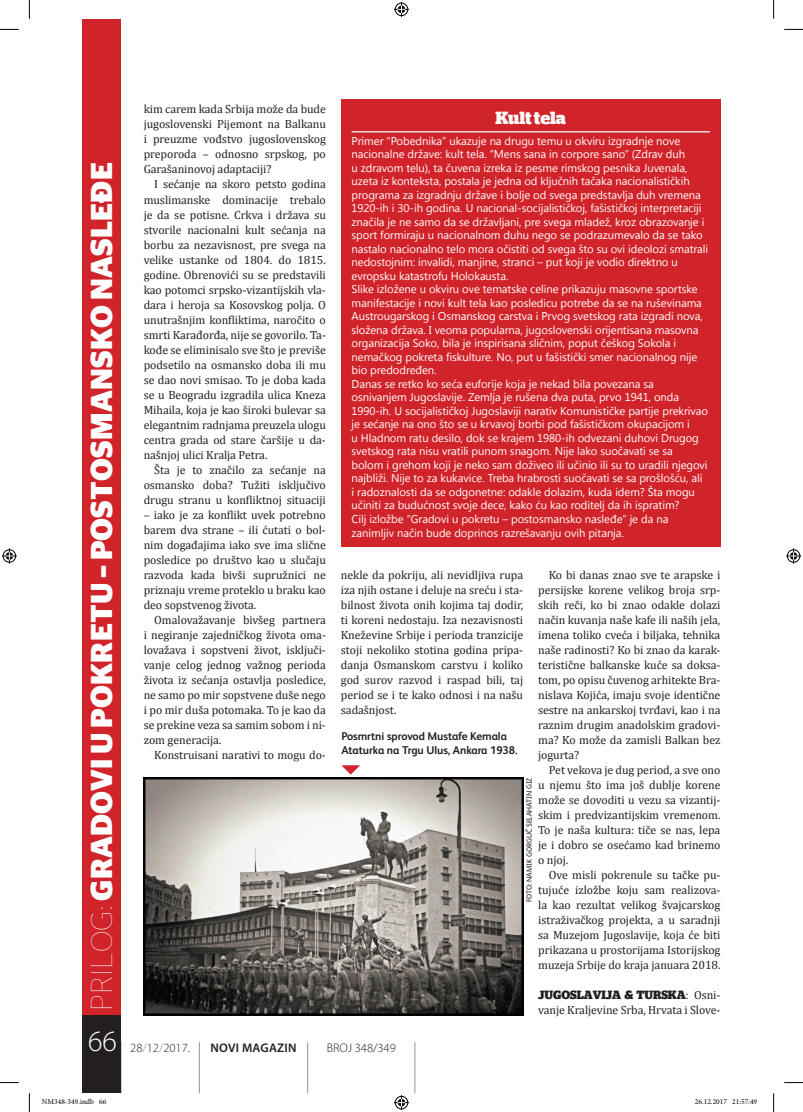
<style>
.page{position:relative;width:803px;height:1112px;background:#fff}
.page>*{position:absolute;margin:0;border:0;box-sizing:border-box;transform-origin:0 0}
.t1{font:700 30px "Stag Sans";letter-spacing:.01em;color:#fff}
.t2{font:300 29.5px "Myriad Pro";color:#fff}
.t3{font:700 17.5px "Stag";letter-spacing:-.005em;color:#fff}
.t4{font:300 12.5px "Myriad Pro";color:#231f20}
.t5{font:600 12.5px "Myriad Pro";letter-spacing:.02em;color:#231f20}
.t6{font:11.88px/15px "Cambria";letter-spacing:-.005em;color:#231f20;text-align:justify}
.t7{font:700 11.88px "Stag";letter-spacing:-.005em;color:#231f20}
.t8{font:11.25px/13.5px "Segoe UI";letter-spacing:-.005em;color:#fff}
.t9{font:700 11.25px/13.5px "FS Albert";letter-spacing:-.005em;color:#231f20}
.t10{font:7.5px "Minion Pro";color:#000}
.t11{font:7.5px "FS Albert";letter-spacing:-.005em;color:#231f20}
.s1{font-weight:100}
.s2{font-family:"Cambria";font-weight:400}
.s3{color:#939598}
</style>
<div class="page">
<div style="left:341px;top:99px;width:379px;height:448px;background:#d1232a"></div>
<hr style="left:352px;top:131px;width:358px;height:1px;background:#fff">
<img style="left:143px;top:777px;width:381px;height:237px">
<svg style="left:341px;top:765px;width:19px;height:9px"></svg>
<hr style="left:121px;top:1041px;width:1px;height:51px;background:#939598">
<hr style="left:199px;top:1041px;width:1px;height:51px;background:#939598">
<hr style="left:307px;top:1041px;width:1px;height:51px;background:#939598">
<hr style="left:415px;top:1041px;width:1px;height:51px;background:#939598">
<div style="left:83px;top:1014px;width:38px;height:78px;background:#231f20"></div>
<div style="left:83px;top:19px;width:38px;height:995px;background:#d1232a"></div>
<svg style="left:0;top:29px;width:19px;height:1px"></svg>
<svg style="left:784px;top:29px;width:19px;height:1px"></svg>
<svg style="left:0;top:1082px;width:19px;height:1px"></svg>
<svg style="left:784px;top:1082px;width:19px;height:1px"></svg>
<svg style="left:29px;top:0;width:1px;height:19px"></svg>
<svg style="left:29px;top:1093px;width:1px;height:18px"></svg>
<svg style="left:773px;top:0;width:1px;height:19px"></svg>
<svg style="left:773px;top:1093px;width:1px;height:18px"></svg>
<svg style="left:394px;top:2px;width:15px;height:15px"></svg>
<svg style="left:394px;top:1095px;width:15px;height:14px"></svg>
<svg style="left:2px;top:548px;width:15px;height:15px"></svg>
<svg style="left:786px;top:548px;width:15px;height:15px"></svg>
<svg style="left:82px;top:1063px;width:25px;height:30px"></svg>
<h1 class="t1" style="left:84px;top:1010px;width:849px;rotate:-90deg"><span class="s1">PRILOG:</span> Gradovi u pokretu – postosmansko nasleđe</h1>
<h2 class="t2" style="left:88px;top:1023px;width:30px">66</h2>
<p class="t6" style="left:144px;top:102px;width:184px">kim carem kada Srbija može da bude jugoslovenski Pijemont na Balkanu i preuzme vođstvo jugoslovenskog preporoda – odnosno srpskog, po Garašaninovoj adaptaciji?</p>
<p class="t6" style="left:144px;top:177px;width:184px;text-indent:11px">I sećanje na skoro petsto godina muslimanske dominacije trebalo je da se potisne. Crkva i država su stvorile nacionalni kult sećanja na borbu za nezavisnost, pre svega na velike ustanke od 1804. do 1815. godine. Obrenovići su se predstavili kao potomci srpsko-vizantijskih vla&shy;dara i heroja sa Kosovskog polja. O unutrašnjim konfliktima, naročito o smrti Karađorđa, nije se govorilo. Ta&shy;kođe se eliminisalo sve što je previše podsetilo na osmansko doba ili mu se dao novi smisao. To je doba kada se u Beogradu izgradila ulica Kneza Mihaila, koja je kao široki bulevar sa elegantnim radnjama preuzela ulogu centra grada od stare čaršije u da&shy;našnjoj ulici Kralja Petra.</p>
<p class="t6" style="left:144px;top:462px;width:184px;text-indent:11px">Šta je to značilo za sećanje na osmansko doba? Tužiti isključivo drugu stranu u konfliktnoj situaciji</p>
<p class="t6" style="left:144px;top:507px;width:184px">– iako je za konflikt uvek potrebno barem dva strane – ili ćutati o bol&shy;nim događajima iako sve ima slične posledice po društvo kao u slučaju razvoda kada bivši supružnici ne priznaju vreme proteklo u braku kao deo sopstvenog života.</p>
<p class="t6" style="left:144px;top:612px;width:184px;text-indent:11px">Omalovažavanje bivšeg partnera i negiranje zajedničkog života oma&shy;lovažava i sopstveni život, isključi&shy;vanje celog jednog važnog perioda života iz sećanja ostavlja posledice, ne samo po mir sopstvene duše nego i po mir duša potomaka. To je kao da se prekine veza sa samim sobom i ni&shy;zom generacija.</p>
<p class="t6" style="left:154px;top:747px;width:173px">Konstruisani narativi to mogu do-</p>
<h3 class="t3" style="left:495px;top:108px;width:72px">Kult tela</h3>
<p class="t8" style="left:352px;top:133px;width:358px">Primer “Pobednika” ukazuje na drugu temu u okviru izgradnje nove nacionalne države: kult tela. “Mens sana in corpore sano” (Zdrav duh<br>u zdravom telu), ta čuvena izreka iz pesme rimskog pesnika Juvenala, uzeta iz konteksta, postala je jedna od ključnih tačaka nacionalističkih programa za izgradnju države i bolje od svega predstavlja duh vremena 1920-ih i 30-ih godina. U nacional-socijalističkoj, fašističkoj interpretaciji značila je ne samo da se državljani, pre svega mladež, kroz obrazovanje i sport formiraju u nacionalnom duhu nego se podrazumevalo da se tako nastalo nacionalno telo mora očistiti od svega što su ovi ideolozi smatrali nedostojnim: invalidi, manjine, stranci – put koji je vodio direktno u evropsku katastrofu Holokausta.<br>Slike izložene u okviru ove tematske celine prikazuju masovne sportske manifestacije i novi kult tela kao posledicu potrebe da se na ruševinama Austrougarskog i Osmanskog carstva i Prvog svetskog rata izgradi nova, složena država. I veoma popularna, jugoslovenski orijentisana masovna organizacija Soko, bila je inspirisana sličnim, poput češkog Sokola i nemačkog pokreta fiskulture. No, put u fašistički smer nacionalnog nije bio predodređen.<br>Danas se retko ko seća euforije koja je nekad bila povezana sa osnivanjem Jugoslavije. Zemlja je rušena dva puta, prvo 1941, onda 1990-ih. U socijalističkoj Jugoslaviji narativ Komunističke partije prekrivao je sećanje na ono što se u krvavoj borbi pod fašističkom okupacijom i<br>u Hladnom ratu desilo, dok se krajem 1980-ih odvezani duhovi Drugog svetskog rata nisu vratili punom snagom. Nije lako suočavati se sa<br>bolom i grehom koji je neko sam doživeo ili učinio ili su to uradili njegovi najbliži. Nije to za kukavice. Treba hrabrosti suočavati se sa prošlošću, ali<br>i radoznalosti da se odgonetne: odakle dolazim, kuda idem? Šta mogu učiniti za budućnost svoje dece, kako ću kao roditelj da ih ispratim?<br>Cilj izložbe “Gradovi u pokretu – postosmansko nasleđe” je da na zanimljiv način bude doprinos razrešavanju ovih pitanja.</p>
<p class="t6" style="left:341px;top:567px;width:184px">nekle da pokriju, ali nevidljiva rupa iza njih ostane i deluje na sreću i sta&shy;bilnost života onih kojima taj dodir, ti koreni nedostaju. Iza nezavisnosti Kneževine Srbije i perioda tranzicije stoji nekoliko stotina godina pripa&shy;danja Osmanskom carstvu i koliko god surov razvod i raspad bili, taj period se i te kako odnosi i na našu sadašnjost.</p>
<p class="t6" style="left:538px;top:567px;width:184px;text-indent:11px">Ko bi danas znao sve te arapske i persijske korene velikog broja srp&shy;skih reči, ko bi znao odakle dolazi način kuvanja naše kafe ili naših jela, imena toliko cveća i biljaka, tehnika naše radinosti? Ko bi znao da karak&shy;teristične balkanske kuće sa doksa&shy;tom, po opisu čuvenog arhitekte Bra&shy;nislava Kojića, imaju svoje identične sestre na ankarskoj tvrđavi, kao i na raznim drugim anadolskim gradovi&shy;ma? Ko može da zamisli Balkan bez jogurta?</p>
<p class="t6" style="left:538px;top:762px;width:184px;text-indent:11px">Pet vekova je dug period, a sve ono u njemu što ima još dublje korene može se dovoditi u vezu sa vizantij&shy;skim i predvizantijskim vremenom.<br>To je naša kultura: tiče se nas, lepa je i dobro se osećamo kad brinemo o njoj.</p>
<p class="t6" style="left:538px;top:867px;width:184px;text-indent:11px">Ove misli pokrenule su tačke pu&shy;tujuće izložbe koju sam realizova&shy;la kao rezultat velikog švajcarskog istraživačkog projekta, a u saradnji sa Muzejom Jugoslavije, koja će biti prikazana u prostorijama Istorijskog muzeja Srbije do kraja januara 2018.</p>
<p class="t7" style="left:538px;top:987px;width:184px">JUGOSLAVIJA &amp; TURSKA<span class="s2">: Osni-</span></p>
<p class="t6" style="left:538px;top:1002px;width:184px">vanje Kraljevine Srba, Hrvata i Slove-</p>
<p class="t9" style="left:341px;top:729px;width:178px">Posmrtni sprovod Mustafe Kemala<br>Ataturka na Trgu Ulus, Ankara 1938.</p>
<p class="t11" style="left:525px;top:901px;width:126px;rotate:-90deg">FOTO: NAMIK GORGUČ SELAHATIN GIZ</p>
<p class="t4" style="left:130px;top:1039px;width:61px">28<span class="s3">/</span>12<span class="s3">/</span>2017.</p>
<p class="t5" style="left:210px;top:1039px;width:88px">NOVI MAGAZIN</p>
<p class="t4" style="left:327px;top:1039px;width:71px">BROJ 348/349</p>
<p class="t10" style="left:42px;top:1096px;width:66px">NM348-349.indb 66</p>
<p class="t10" style="left:695px;top:1096px;width:64px">26.12.2017 21:57:49</p>
</div>
